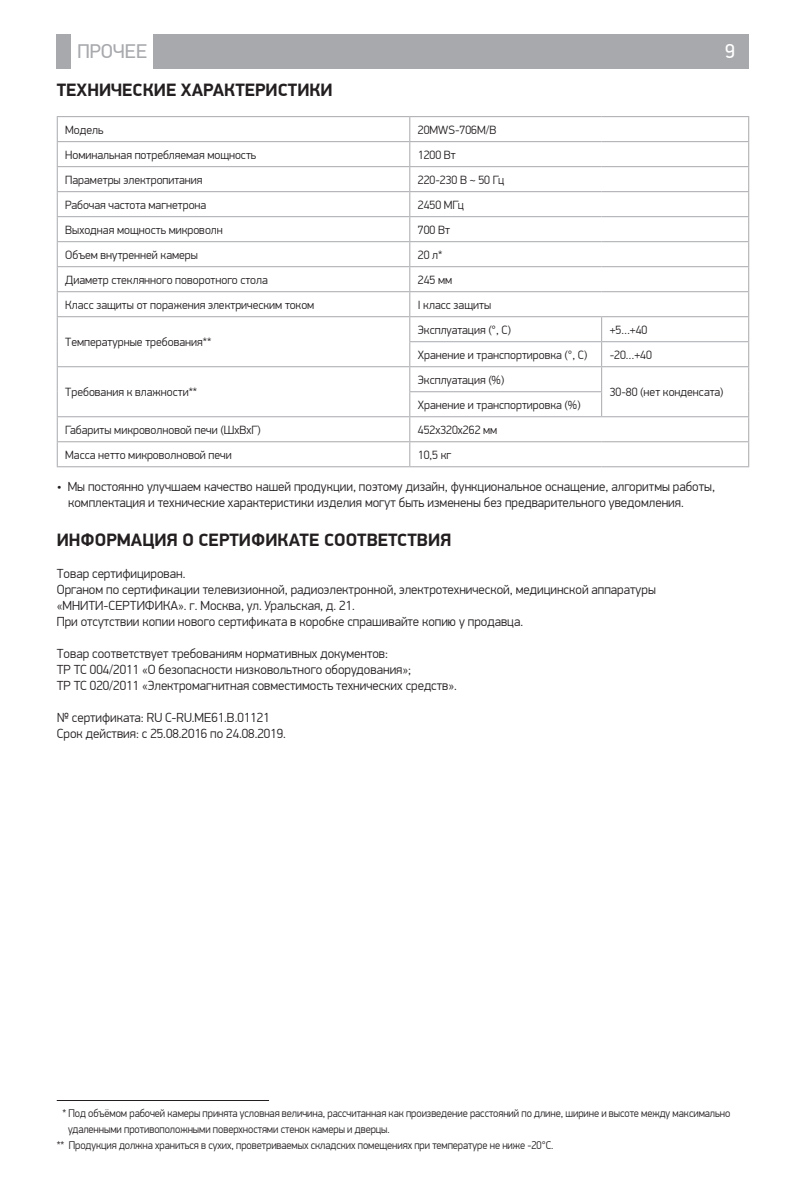
<style>
.page{position:relative;width:806px;height:1191px;background:#fff}
.page>*{position:absolute;margin:0;border:0;box-sizing:border-box;transform-origin:0 0}
.t1{font:20px "PF Din Display Pro";color:#a8a9ad}
.t2{font:20px "PF Din Display Pro";color:#fff}
.head_1{font:700 18px "PF Din Display Pro";color:#231f20}
.text{font:300 13.2px/16px "PF Din Display Pro";color:#231f20}
.text_table_new{font:300 12px "PF Din Display Pro";color:#231f20}
.text-2{font:300 11.2px/16px "PF Din Display Pro";letter-spacing:-.005em;color:#231f20;scale:.95 1}
</style>
<div class="page">
<div style="left:57px;top:34px;width:14px;height:34px;background:#a8a9ad"></div>
<div style="left:153px;top:34px;width:595px;height:34px;background:#a8a9ad"></div>
<hr style="left:57px;top:116px;width:352px;height:1px;background:#a8a9ad">
<hr style="left:409px;top:116px;width:192px;height:1px;background:#a8a9ad">
<hr style="left:601px;top:116px;width:147px;height:1px;background:#a8a9ad">
<hr style="left:57px;top:141px;width:352px;height:1px;background:#a8a9ad">
<hr style="left:409px;top:141px;width:192px;height:1px;background:#a8a9ad">
<hr style="left:601px;top:141px;width:147px;height:1px;background:#a8a9ad">
<hr style="left:57px;top:166px;width:352px;height:1px;background:#a8a9ad">
<hr style="left:409px;top:166px;width:192px;height:1px;background:#a8a9ad">
<hr style="left:601px;top:166px;width:147px;height:1px;background:#a8a9ad">
<hr style="left:57px;top:191px;width:352px;height:1px;background:#a8a9ad">
<hr style="left:409px;top:191px;width:192px;height:1px;background:#a8a9ad">
<hr style="left:601px;top:191px;width:147px;height:1px;background:#a8a9ad">
<hr style="left:57px;top:216px;width:352px;height:1px;background:#a8a9ad">
<hr style="left:409px;top:216px;width:192px;height:1px;background:#a8a9ad">
<hr style="left:601px;top:216px;width:147px;height:1px;background:#a8a9ad">
<hr style="left:57px;top:241px;width:352px;height:1px;background:#a8a9ad">
<hr style="left:409px;top:241px;width:192px;height:1px;background:#a8a9ad">
<hr style="left:601px;top:241px;width:147px;height:1px;background:#a8a9ad">
<hr style="left:57px;top:266px;width:352px;height:1px;background:#a8a9ad">
<hr style="left:409px;top:266px;width:192px;height:1px;background:#a8a9ad">
<hr style="left:601px;top:266px;width:147px;height:1px;background:#a8a9ad">
<hr style="left:57px;top:291px;width:352px;height:1px;background:#a8a9ad">
<hr style="left:409px;top:291px;width:192px;height:1px;background:#a8a9ad">
<hr style="left:601px;top:291px;width:147px;height:1px;background:#a8a9ad">
<svg style="left:747px;top:117px;width:1px;height:326px"></svg>
<hr style="left:57px;top:316px;width:352px;height:1px;background:#a8a9ad">
<hr style="left:57px;top:366px;width:352px;height:1px;background:#a8a9ad">
<hr style="left:57px;top:416px;width:352px;height:1px;background:#a8a9ad">
<hr style="left:409px;top:316px;width:192px;height:1px;background:#a8a9ad">
<hr style="left:601px;top:316px;width:147px;height:1px;background:#a8a9ad">
<hr style="left:409px;top:341px;width:192px;height:1px;background:#a8a9ad">
<hr style="left:601px;top:341px;width:147px;height:1px;background:#a8a9ad">
<hr style="left:409px;top:366px;width:192px;height:1px;background:#a8a9ad">
<hr style="left:601px;top:366px;width:147px;height:1px;background:#a8a9ad">
<hr style="left:409px;top:391px;width:192px;height:1px;background:#a8a9ad">
<hr style="left:409px;top:416px;width:192px;height:1px;background:#a8a9ad">
<hr style="left:601px;top:416px;width:147px;height:1px;background:#a8a9ad">
<hr style="left:57px;top:441px;width:352px;height:1px;background:#a8a9ad">
<svg style="left:57px;top:117px;width:1px;height:349px"></svg>
<hr style="left:57px;top:466px;width:352px;height:1px;background:#a8a9ad">
<hr style="left:409px;top:441px;width:192px;height:1px;background:#a8a9ad">
<svg style="left:409px;top:117px;width:1px;height:349px"></svg>
<hr style="left:601px;top:441px;width:147px;height:1px;background:#a8a9ad">
<hr style="left:409px;top:466px;width:192px;height:1px;background:#a8a9ad">
<hr style="left:601px;top:466px;width:147px;height:1px;background:#a8a9ad">
<hr style="left:57px;top:1100px;width:212px;height:1px;background:#231f20">
<h1 class="t1" style="left:77px;top:39px;width:71px">ПРОЧЕЕ</h1>
<p class="t2" style="left:724px;top:39px;width:11px">9</p>
<p class="head_1" style="left:57px;top:79px;width:277px">ТЕХНИЧЕСКИЕ ХАРАКТЕРИСТИКИ</p>
<p class="text_table_new" style="left:65px;top:123px;width:40px">Модель</p>
<p class="text_table_new" style="left:417px;top:123px;width:80px">20MWS-706M/B</p>
<p class="text_table_new" style="left:65px;top:148px;width:192px">Номинальная потребляемая мощность</p>
<p class="text_table_new" style="left:417px;top:148px;width:40px">1200 Вт</p>
<p class="text_table_new" style="left:65px;top:173px;width:139px">Параметры электропитания</p>
<p class="text_table_new" style="left:417px;top:173px;width:88px">220-230 В ~ 50 Гц</p>
<p class="text_table_new" style="left:65px;top:198px;width:142px">Рабочая частота магнетрона</p>
<p class="text_table_new" style="left:417px;top:198px;width:48px">2450 МГц</p>
<p class="text_table_new" style="left:65px;top:223px;width:159px">Выходная мощность микроволн</p>
<p class="text_table_new" style="left:417px;top:223px;width:34px">700 Вт</p>
<p class="text_table_new" style="left:65px;top:248px;width:134px">Объем внутренней камеры</p>
<p class="text_table_new" style="left:417px;top:248px;width:26px">20 л*</p>
<p class="text_table_new" style="left:65px;top:273px;width:204px">Диаметр стеклянного поворотного стола</p>
<p class="text_table_new" style="left:417px;top:273px;width:36px">245 мм</p>
<p class="text_table_new" style="left:65px;top:298px;width:250px">Класс защиты от поражения электрическим током</p>
<p class="text_table_new" style="left:417px;top:298px;width:75px">I класс защиты</p>
<p class="text_table_new" style="left:65px;top:335px;width:147px">Температурные требования**</p>
<p class="text_table_new" style="left:417px;top:323px;width:95px">Эксплуатация (°, С)</p>
<p class="text_table_new" style="left:609px;top:323px;width:39px">+5…+40</p>
<p class="text_table_new" style="left:417px;top:348px;width:171px">Хранение и транспортировка (°, С)</p>
<p class="text_table_new" style="left:609px;top:348px;width:44px">-20…+40</p>
<p class="text_table_new" style="left:65px;top:385px;width:133px">Требования к влажности**</p>
<p class="text_table_new" style="left:417px;top:373px;width:88px">Эксплуатация (%)</p>
<p class="text_table_new" style="left:417px;top:398px;width:164px">Хранение и транспортировка (%)</p>
<p class="text_table_new" style="left:609px;top:385px;width:115px">30-80 (нет конденсата)</p>
<p class="text_table_new" style="left:65px;top:423px;width:197px">Габариты микроволновой печи (ШхВхГ)</p>
<p class="text_table_new" style="left:417px;top:423px;width:81px">452x320x262 мм</p>
<p class="text_table_new" style="left:65px;top:448px;width:168px">Масса нетто микроволновой печи</p>
<p class="text_table_new" style="left:417px;top:448px;width:35px">10,5 кг</p>
<p class="text" style="left:68px;top:479px;width:648px;text-indent:-11px">• Мы постоянно улучшаем качество нашей продукции, поэтому дизайн, функциональное оснащение, алгоритмы работы, комплектация и технические характеристики изделия могут быть изменены без предварительного уведомления.</p>
<p class="head_1" style="left:57px;top:528px;width:396px">ИНФОРМАЦИЯ О СЕРТИФИКАТЕ СООТВЕТСТВИЯ</p>
<p class="text" style="left:57px;top:565px;width:130px">Товар сертифицирован.</p>
<p class="text" style="left:57px;top:581px;width:600px">Органом по сертификации телевизионной, радиоэлектронной, электротехнической, медицинской аппаратуры</p>
<p class="text" style="left:57px;top:597px;width:299px">«МНИТИ-СЕРТИФИКА». г. Москва, ул. Уральская, д. 21.</p>
<p class="text" style="left:57px;top:613px;width:467px">При отсутствии копии нового сертификата в коробке спрашивайте копию у продавца.</p>
<p class="text" style="left:57px;top:645px;width:332px">Товар соответствует требованиям нормативных документов:</p>
<p class="text" style="left:57px;top:661px;width:355px">ТР ТС 004/2011 «О безопасности низковольтного оборудования»;</p>
<p class="text" style="left:57px;top:677px;width:401px">ТР ТС 020/2011 «Электромагнитная совместимость технических средств».</p>
<p class="text" style="left:57px;top:709px;width:214px">№ сертификата: RU C-RU.ME61.B.01121</p>
<p class="text" style="left:57px;top:725px;width:230px">Срок действия: с 25.08.2016 по 24.08.2019.</p>
<p class="text-2" style="left:68px;top:1105px;width:698px;text-indent:-6px">* Под объёмом рабочей камеры принята условная величина, рассчитанная как произведение расстояний по длине, ширине и высоте между максимально удаленными противоположными поверхностями стенок камеры и дверцы.</p>
<p class="text-2" style="left:57px;top:1137px;width:524px">** Продукция должна храниться в сухих, проветриваемых складских помещениях при температуре не ниже -20°С.</p>
</div>
